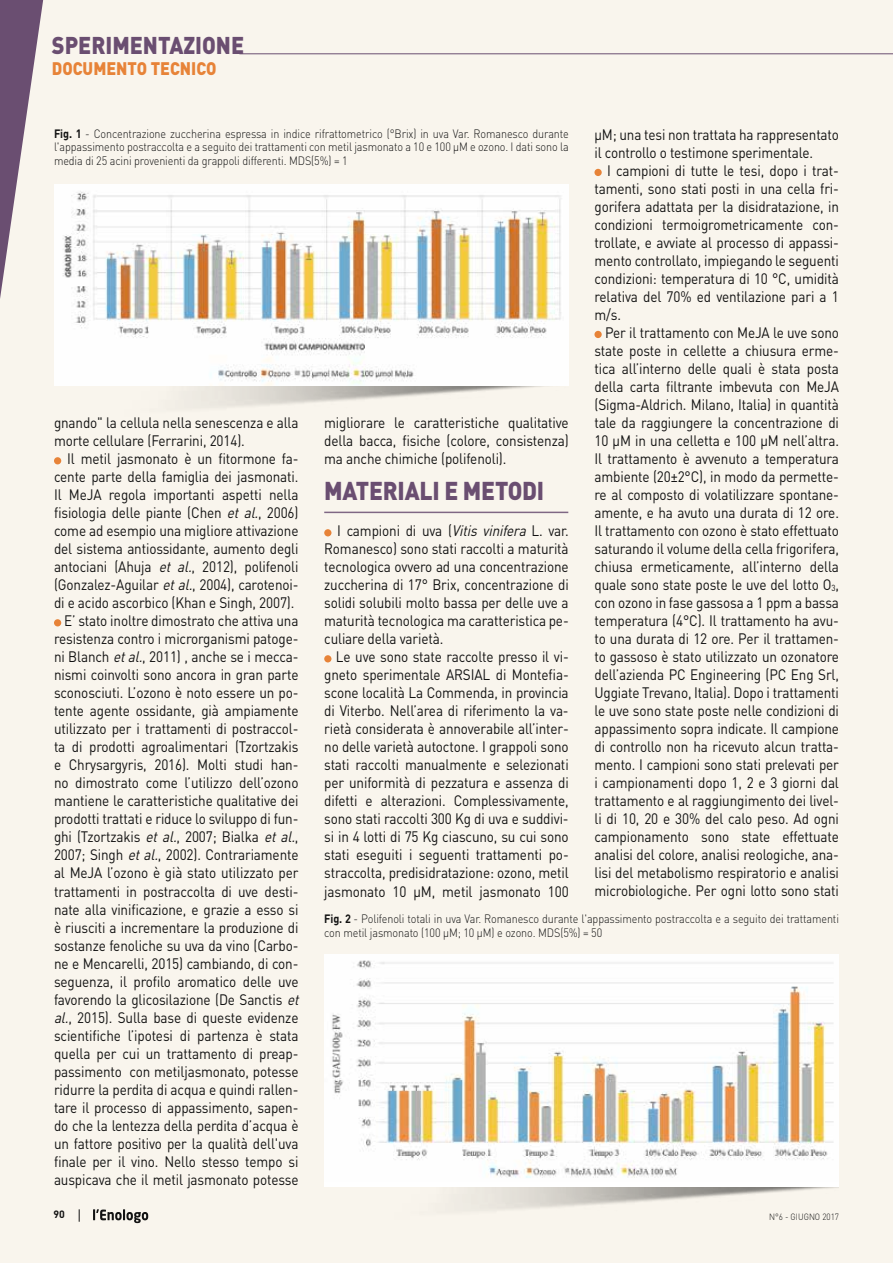
<style>
.page{position:relative;width:893px;height:1263px;background:#f9f5ed}
.page>*{position:absolute;margin:0;border:0;box-sizing:border-box;transform-origin:0 0}
.t1{font:900 25.5px "DIN";letter-spacing:-.01em;color:#6a4e71;scale:.9 1}
.t2{font:900 24px "DIN";color:#6a4e71;scale:.9 1}
.t3{font:900 18px "DIN";color:#e78338;scale:.9 1}
.t4{font:15px/18px "DIN";letter-spacing:-.01em;color:#121212;text-align:justify;scale:.9 1}
.t5{font:300 12px/13.5px "DIN";letter-spacing:-.01em;color:#121212;text-align:justify;scale:.9 1}
.t6{font:700 10.5px "DIN";color:#121212}
.t7{font:300 9px "DIN";color:#121212;scale:.9 1}
.s1{font-weight:700}
.s2{font-size:8.7px}
.s3{font-style:italic}
</style>
<div class="page">
<svg style="left:93px;top:1209px;width:55px;height:14px"></svg>
<svg style="left:79px;top:1209px;width:1px;height:13px"></svg>
<hr style="left:239px;top:53px;width:654px;height:1px;background:#6a4e71">
<svg style="left:0;top:0;width:44px;height:299px"></svg>
<div style="left:594px;top:169px;width:8px;height:7px;background:#e78338;border-radius:50%"></div>
<div style="left:594px;top:331px;width:8px;height:7px;background:#e78338;border-radius:50%"></div>
<div style="left:54px;top:457px;width:7px;height:7px;background:#e78338;border-radius:50%"></div>
<div style="left:54px;top:619px;width:7px;height:7px;background:#e78338;border-radius:50%"></div>
<hr style="left:324px;top:512px;width:244px;height:1px;background:#7f6784">
<div style="left:324px;top:529px;width:7px;height:7px;background:#e78338;border-radius:50%"></div>
<div style="left:324px;top:655px;width:7px;height:7px;background:#e78338;border-radius:50%"></div>
<img style="left:54px;top:184px;width:515px;height:202px">
<div style="left:324px;top:955px;width:515px;height:232px;background:#fff"></div>
<img style="left:332px;top:960px;width:502px;height:218px">
<h2 class="t2" style="left:52px;top:29px;width:215px">SPERIMENTAZIONE</h2>
<p class="t3" style="left:52px;top:56px;width:185px">DOCUMENTO TECNICO</p>
<p class="t5" style="left:54px;top:127px;width:573px"><span class="s1">Fig. 1</span> - Concentrazione zuccherina espressa in indice rifrattometrico (°Brix) in uva Var. Romanesco durante l'appassimento postraccolta e a seguito dei trattamenti con metil jasmonato a 10 e 100 µM e ozono. I dati sono la media di 25 acini provenienti da grappoli differenti. MDS(5%) = 1</p>
<p class="t4" style="left:594px;top:125px;width:273px">µM; una tesi non trattata ha rappresentato il controllo o testimone sperimentale.</p>
<p class="t4" style="left:594px;top:161px;width:273px;text-indent:13px">I campioni di tutte le tesi, dopo i trat&shy;tamenti, sono stati posti in una cella fri&shy;gorifera adattata per la disidratazione, in condizioni termoigrometricamente con&shy;trollate, e avviate al processo di appassi&shy;mento controllato, impiegando le seguenti condizioni: temperatura di 10 °C, umidità relativa del 70% ed ventilazione pari a 1 m/s.</p>
<p class="t4" style="left:594px;top:323px;width:273px;text-indent:11px">Per il trattamento con MeJA le uve sono state poste in cellette a chiusura erme&shy;tica all’interno delle quali è stata posta della carta filtrante imbevuta con MeJA (Sigma-Aldrich. Milano, Italia) in quantità tale da raggiungere la concentrazione di 10 µM in una celletta e 100 µM nell’altra.<br>Il trattamento è avvenuto a temperatura ambiente (20±2°C), in modo da permette&shy;re al composto di volatilizzare spontane&shy;amente, e ha avuto una durata di 12 ore.<br>Il trattamento con ozono è stato effettuato saturando il volume della cella frigorifera, chiusa ermeticamente, all’interno della quale sono state poste le uve del lotto O<span class="s2">3</span>, con ozono in fase gassosa a 1 ppm a bassa temperatura (4°C). Il trattamento ha avu&shy;to una durata di 12 ore. Per il trattamen&shy;to gassoso è stato utilizzato un ozonatore dell’azienda PC Engineering (PC Eng Srl, Uggiate Trevano, Italia). Dopo i trattamenti le uve sono state poste nelle condizioni di appassimento sopra indicate. Il campione di controllo non ha ricevuto alcun tratta&shy;mento. I campioni sono stati prelevati per i campionamenti dopo 1, 2 e 3 giorni dal trattamento e al raggiungimento dei livel&shy;li di 10, 20 e 30% del calo peso. Ad ogni campionamento sono state effettuate analisi del colore, analisi reologiche, ana&shy;lisi del metabolismo respiratorio e analisi microbiologiche. Per ogni lotto sono stati</p>
<p class="t4" style="left:324px;top:414px;width:273px">migliorare le caratteristiche qualitative della bacca, fisiche (colore, consistenza) ma anche chimiche (polifenoli).</p>
<h1 class="t1" style="left:324px;top:474px;width:246px">MATERIALI E METODI</h1>
<p class="t4" style="left:324px;top:522px;width:273px;text-indent:13px">I campioni di uva (<span class="s3">Vitis vinifera</span> L. var.<br>Romanesco) sono stati raccolti a maturità tecnologica ovvero ad una concentrazione zuccherina di 17° Brix, concentrazione di solidi solubili molto bassa per delle uve a maturità tecnologica ma caratteristica pe&shy;culiare della varietà.</p>
<p class="t4" style="left:324px;top:648px;width:273px;text-indent:12px">Le uve sono state raccolte presso il vi&shy;gneto sperimentale ARSIAL di Montefia&shy;scone località La Commenda, in provincia di Viterbo. Nell’area di riferimento la va&shy;rietà considerata è annoverabile all’inter&shy;no delle varietà autoctone. I grappoli sono stati raccolti manualmente e selezionati per uniformità di pezzatura e assenza di difetti e alterazioni. Complessivamente, sono stati raccolti 300 Kg di uva e suddivi&shy;si in 4 lotti di 75 Kg ciascuno, su cui sono stati eseguiti i seguenti trattamenti po&shy;straccolta, predisidratazione: ozono, metil jasmonato 10 µM, metil jasmonato 100</p>
<p class="t4" style="left:54px;top:414px;width:273px">gnando" la cellula nella senescenza e alla morte cellulare (Ferrarini, 2014).</p>
<p class="t4" style="left:67px;top:450px;width:259px">Il metil jasmonato è un fitormone fa-</p>
<p class="t4" style="left:54px;top:468px;width:273px">cente parte della famiglia dei jasmonati.</p>
<p class="t4" style="left:54px;top:486px;width:273px">Il MeJA regola importanti aspetti nella</p>
<p class="t4" style="left:54px;top:504px;width:273px">fisiologia delle piante (Chen <span class="s3">et al.</span>, 2006)</p>
<p class="t4" style="left:54px;top:522px;width:273px">come ad esempio una migliore attivazione</p>
<p class="t4" style="left:54px;top:540px;width:273px">del sistema antiossidante, aumento degli</p>
<p class="t4" style="left:54px;top:558px;width:273px">antociani (Ahuja <span class="s3">et al.</span>, 2012), polifenoli</p>
<p class="t4" style="left:54px;top:576px;width:273px">(Gonzalez-Aguilar <span class="s3">etal.</span>, 2004), carotenoi-</p>
<p class="t4" style="left:54px;top:594px;width:269px">di e acido ascorbico (Khan e Singh, 2007).</p>
<p class="t4" style="left:64px;top:612px;width:262px">E’ stato inoltre dimostrato che attiva una</p>
<p class="t4" style="left:54px;top:630px;width:273px">resistenza contro i microrganismi patoge-</p>
<p class="t4" style="left:54px;top:648px;width:273px">ni Blanch <span class="s3">etal.</span>, 2011) , anche se i mecca-</p>
<p class="t4" style="left:54px;top:666px;width:273px">nismi coinvolti sono ancora in gran parte</p>
<p class="t4" style="left:54px;top:684px;width:273px">sconosciuti. L’ozono è noto essere un po-</p>
<p class="t4" style="left:54px;top:702px;width:273px">tente agente ossidante, già ampiamente</p>
<p class="t4" style="left:54px;top:720px;width:273px">utilizzato per i trattamenti di postraccol-</p>
<p class="t4" style="left:54px;top:738px;width:273px">ta di prodotti agroalimentari (Tzortzakis</p>
<p class="t4" style="left:54px;top:756px;width:273px">e Chrysargyris, 2016). Molti studi han-</p>
<p class="t4" style="left:54px;top:774px;width:273px">no dimostrato come l’utilizzo dell’ozono</p>
<p class="t4" style="left:54px;top:792px;width:273px">mantiene le caratteristiche qualitative dei</p>
<p class="t4" style="left:54px;top:810px;width:273px">prodotti trattati e riduce lo sviluppo di fun-</p>
<p class="t4" style="left:54px;top:828px;width:274px">ghi (Tzortzakis <span class="s3">et al.</span>, 2007; Bialka <span class="s3">et al.</span>,</p>
<p class="t4" style="left:54px;top:846px;width:273px">2007; Singh <span class="s3">etal.</span>, 2002). Contrariamente</p>
<p class="t4" style="left:54px;top:864px;width:273px">al MeJA l’ozono è già stato utilizzato per</p>
<p class="t4" style="left:54px;top:882px;width:273px">trattamenti in postraccolta di uve desti-</p>
<p class="t4" style="left:54px;top:900px;width:273px">nate alla vinificazione, e grazie a esso si</p>
<p class="t4" style="left:54px;top:918px;width:273px">è riusciti a incrementare la produzione di</p>
<p class="t4" style="left:54px;top:936px;width:273px">sostanze fenoliche su uva da vino (Carbo-</p>
<p class="t4" style="left:54px;top:954px;width:273px">ne e Mencarelli, 2015) cambiando, di con-</p>
<p class="t4" style="left:54px;top:972px;width:273px">seguenza, il profilo aromatico delle uve</p>
<p class="t4" style="left:54px;top:990px;width:277px">favorendo la glicosilazione (De Sanctis <span class="s3">et</span></p>
<p class="t4" style="left:54px;top:1008px;width:273px"><span class="s3">al.</span>, 2015). Sulla base di queste evidenze</p>
<p class="t4" style="left:54px;top:1026px;width:273px">scientifiche l’ipotesi di partenza è stata</p>
<p class="t4" style="left:54px;top:1044px;width:273px">quella per cui un trattamento di preap-</p>
<p class="t4" style="left:54px;top:1062px;width:273px">passimento con metiljasmonato, potesse</p>
<p class="t4" style="left:54px;top:1080px;width:273px">ridurre la perdita di acqua e quindi rallen-</p>
<p class="t4" style="left:54px;top:1098px;width:273px">tare il processo di appassimento, sapen-</p>
<p class="t4" style="left:54px;top:1116px;width:273px">do che la lentezza della perdita d’acqua è</p>
<p class="t4" style="left:54px;top:1134px;width:273px">un fattore positivo per la qualità dell'uva</p>
<p class="t4" style="left:54px;top:1152px;width:273px">finale per il vino. Nello stesso tempo si</p>
<p class="t4" style="left:54px;top:1170px;width:273px">auspicava che il metil jasmonato potesse</p>
<p class="t5" style="left:324px;top:912px;width:573px"><span class="s1">Fig. 2</span> - Polifenoli totali in uva Var. Romanesco durante l'appassimento postraccolta e a seguito dei trattamenti con metil jasmonato (100 µM; 10 µM) e ozono. MDS(5%) = 50</p>
<p class="t6" style="left:54px;top:1207px;width:13px">90</p>
<p class="t7" style="left:769px;top:1211px;width:79px">N°6 - GIUGNO 2017</p>
</div>
